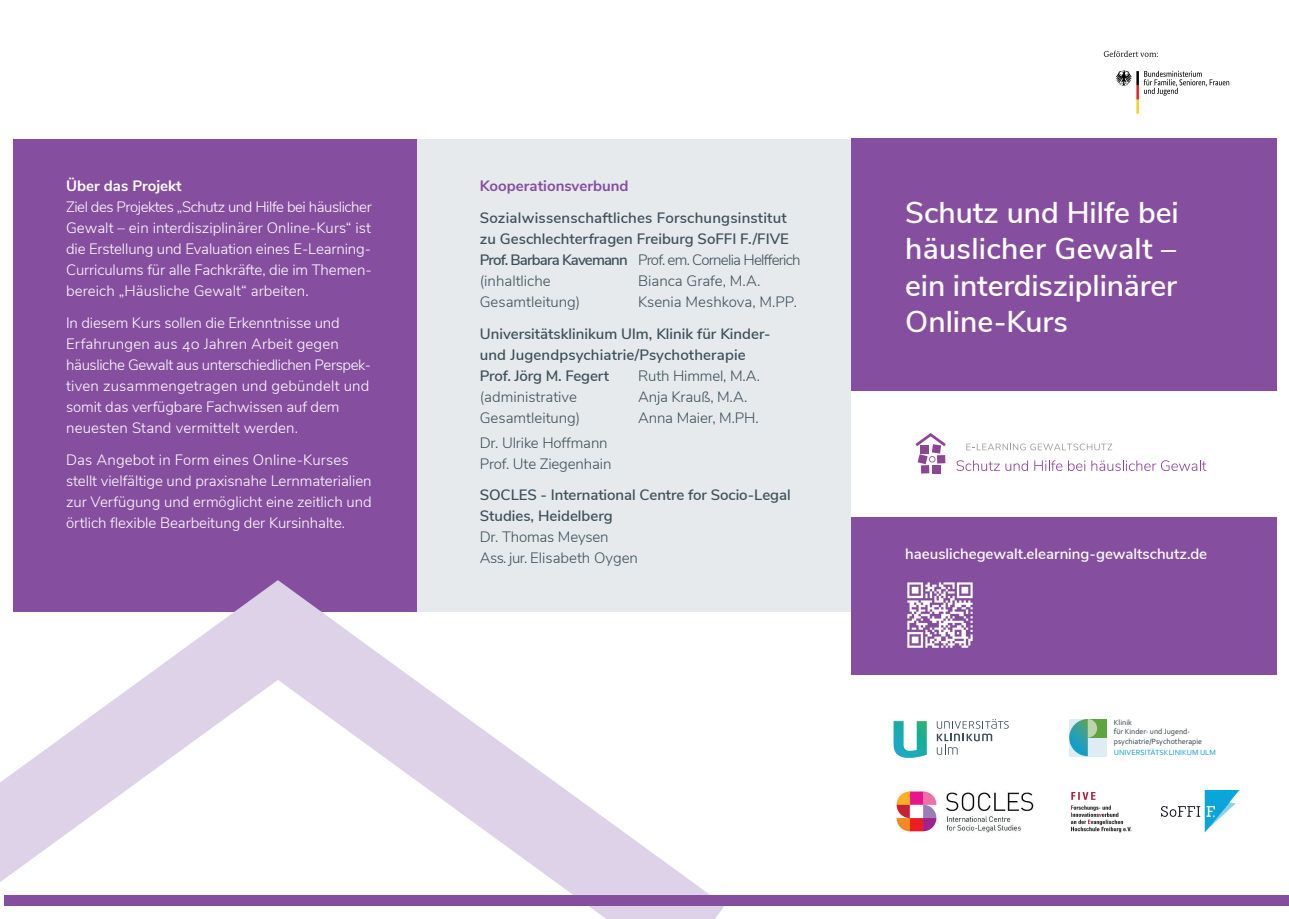
<style>
.page{position:relative;width:1289px;height:919px;background:#fff}
.page>*{position:absolute;margin:0;border:0;box-sizing:border-box;transform-origin:0 0}
.Head__Nunito_Sans{font:600 30px/36px "Nunito Sans";color:#fff}
.Fließtext__Nunito_Sa{font:300 15px/21px "Nunito Sans";letter-spacing:-.005em;color:#fff}
.Fließtext__Nunito_Sa-2{font:600 15px/21px "Nunito Sans";color:#3d4f59}
.Fließtext__Nunito_Sa-3{font:300 15px "Nunito Sans";letter-spacing:-.01em;color:#3d4f59}
.Fließtext__Nunito_Sa-4{font:600 15px "Nunito Sans";color:#fff}
.Fließtext__Nunito_Sa-5{font:300 15px "Nunito Sans";letter-spacing:-.05em;color:#3d4f59}
.Fließtext__Nunito_Sa-6{font:600 15px "Nunito Sans";letter-spacing:-.055em;color:#3d4f59}
.Fließtext__Nunito_Sa-7{font:700 15px "Nunito Sans";color:#864e9f}
.Fließtext__Nunito_Sa-8{font:700 15px "Nunito Sans";color:#fff}
.t1{font:7.95px/9.4px "Corbel";color:#314045}
.t2{font:7.95px "Corbel";color:#119ec8}
</style>
<div class="page">
<div style="left:13px;top:139px;width:412px;height:472px;background:#864e9f"></div>
<svg style="left:0;top:580px;width:724px;height:338px"></svg>
<div style="left:417px;top:139px;width:433px;height:472px;background:#e6eaed"></div>
<div style="left:850px;top:139px;width:426px;height:252px;background:#864e9f"></div>
<div style="left:4px;top:895px;width:1284px;height:10px;background:#864e9f"></div>
<div style="left:850px;top:517px;width:426px;height:157px;background:#864e9f"></div>
<svg style="left:936px;top:718px;width:72px;height:36px"></svg>
<svg style="left:893px;top:721px;width:33px;height:36px"></svg>
<div style="left:1069px;top:719px;width:37px;height:37px;background:#ddecf5"></div>
<div style="left:1087px;top:719px;width:19px;height:18px;background:#5ea444"></div>
<svg style="left:1069px;top:719px;width:28px;height:37px"></svg>
<svg style="left:1115px;top:70px;width:114px;height:44px"></svg>
<svg style="left:1103px;top:51px;width:54px;height:6px"></svg>
<svg style="left:966px;top:443px;width:146px;height:7px"></svg>
<svg style="left:956px;top:460px;width:43px;height:11px"></svg>
<svg style="left:1005px;top:460px;width:23px;height:11px"></svg>
<svg style="left:1034px;top:460px;width:28px;height:11px"></svg>
<svg style="left:1068px;top:460px;width:17px;height:11px"></svg>
<svg style="left:1091px;top:460px;width:115px;height:11px"></svg>
<div style="left:920px;top:465px;width:9px;height:8px;background:#8c4593"></div>
<div style="left:932px;top:465px;width:8px;height:8px;background:#8c4593"></div>
<svg style="left:915px;top:433px;width:30px;height:31px"></svg>
<img style="left:907px;top:582px;width:66px;height:66px">
<img style="left:896px;top:790px;width:137px;height:42px">
<img style="left:1161px;top:790px;width:78px;height:42px">
<img style="left:1070px;top:792px;width:61px;height:40px">
<p class="Fließtext__Nunito_Sa-8" style="left:66px;top:175px;width:117px">Über das Projekt</p>
<p class="Fließtext__Nunito_Sa" style="left:66px;top:196px;width:307px;text-align:justify">Ziel des Projektes „Schutz und Hilfe bei häuslicher Gewalt – ein interdisziplinärer Online-Kurs“ ist die Erstellung und Evaluation eines E-Learning-Curriculums für alle Fachkräfte, die im Themen&shy;bereich „Häusliche Gewalt“ arbeiten.</p>
<p class="Fließtext__Nunito_Sa-2" style="left:480px;top:206px;width:311px">Sozialwissenschaftliches Forschungsinstitut zu Geschlechterfragen Freiburg SoFFI F./FIVE</p>
<p class="Fließtext__Nunito_Sa-7" style="left:480px;top:175px;width:150px">Kooperationsverbund</p>
<p class="Fließtext__Nunito_Sa-5" style="left:638px;top:249px;width:164px">Prof. em. Cornelia Helfferich</p>
<p class="Fließtext__Nunito_Sa-3" style="left:638px;top:270px;width:124px">Bianca Grafe, M.A.</p>
<p class="Fließtext__Nunito_Sa-3" style="left:638px;top:291px;width:160px">Ksenia Meshkova, M.PP.</p>
<p class="Fließtext__Nunito_Sa-6" style="left:480px;top:249px;width:149px">Prof. Barbara Kavemann</p>
<p class="Fließtext__Nunito_Sa-3" style="left:480px;top:270px;width:72px">(inhaltliche</p>
<p class="Fließtext__Nunito_Sa-3" style="left:480px;top:291px;width:102px">Gesamtleitung)</p>
<p class="Fließtext__Nunito_Sa" style="left:66px;top:311px;width:306px">In diesem Kurs sollen die Erkenntnisse und Erfahrungen aus 40 Jahren Arbeit gegen häusliche Gewalt aus unterschiedlichen Perspek&shy;tiven zusammengetragen und gebündelt und somit das verfügbare Fachwissen auf dem neuesten Stand vermittelt werden.</p>
<p class="Fließtext__Nunito_Sa" style="left:66px;top:448px;width:307px">Das Angebot in Form eines Online-Kurses stellt vielfältige und praxisnahe Lernmaterialien zur Verfügung und ermöglicht eine zeitlich und örtlich flexible Bearbeitung der Kursinhalte.</p>
<p class="Fließtext__Nunito_Sa-2" style="left:480px;top:322px;width:292px">Universitätsklinikum Ulm, Klinik für Kinder&shy;und Jugendpsychiatrie/Psychotherapie</p>
<p class="Fließtext__Nunito_Sa-2" style="left:480px;top:364px;width:131px">Prof. Jörg M. Fegert</p>
<p class="Fließtext__Nunito_Sa-3" style="left:480px;top:385px;width:99px">(administrative</p>
<p class="Fließtext__Nunito_Sa-3" style="left:480px;top:406px;width:102px">Gesamtleitung)</p>
<p class="Fließtext__Nunito_Sa-3" style="left:480px;top:432px;width:129px">Dr. Ulrike Hoffmann</p>
<p class="Fließtext__Nunito_Sa-3" style="left:480px;top:453px;width:133px">Prof. Ute Ziegenhain</p>
<p class="Fließtext__Nunito_Sa-3" style="left:638px;top:364px;width:124px">Ruth Himmel, M.A.</p>
<p class="Fließtext__Nunito_Sa-3" style="left:638px;top:385px;width:111px">Anja Krauß, M.A.</p>
<p class="Fließtext__Nunito_Sa-3" style="left:638px;top:406px;width:122px">Anna Maier, M.PH.</p>
<p class="Fließtext__Nunito_Sa-2" style="left:480px;top:483px;width:312px">SOCLES - International Centre for Socio-Legal<br>Studies, Heidelberg</p>
<p class="Fließtext__Nunito_Sa-3" style="left:480px;top:526px;width:130px">Dr. Thomas Meysen</p>
<p class="Fließtext__Nunito_Sa-3" style="left:480px;top:547px;width:160px">Ass. jur. Elisabeth Oygen</p>
<p class="Head__Nunito_Sans" style="left:905px;top:193px;width:275px">Schutz und Hilfe bei häuslicher Gewalt –</p>
<p class="Head__Nunito_Sans" style="left:905px;top:266px;width:273px">ein interdisziplinärer<br>Online-Kurs</p>
<p class="Fließtext__Nunito_Sa-4" style="left:905px;top:543px;width:303px">haeuslichegewalt.elearning-gewaltschutz.de</p>
<p class="t1" style="left:1113px;top:717px;width:90px">Klinik<br>für Kinder- und Jugend&shy;psychiatrie/Psychotherapie</p>
<p class="t2" style="left:1113px;top:747px;width:103px">UNIVERSITÄTSKLINIKUM ULM</p>
</div>
